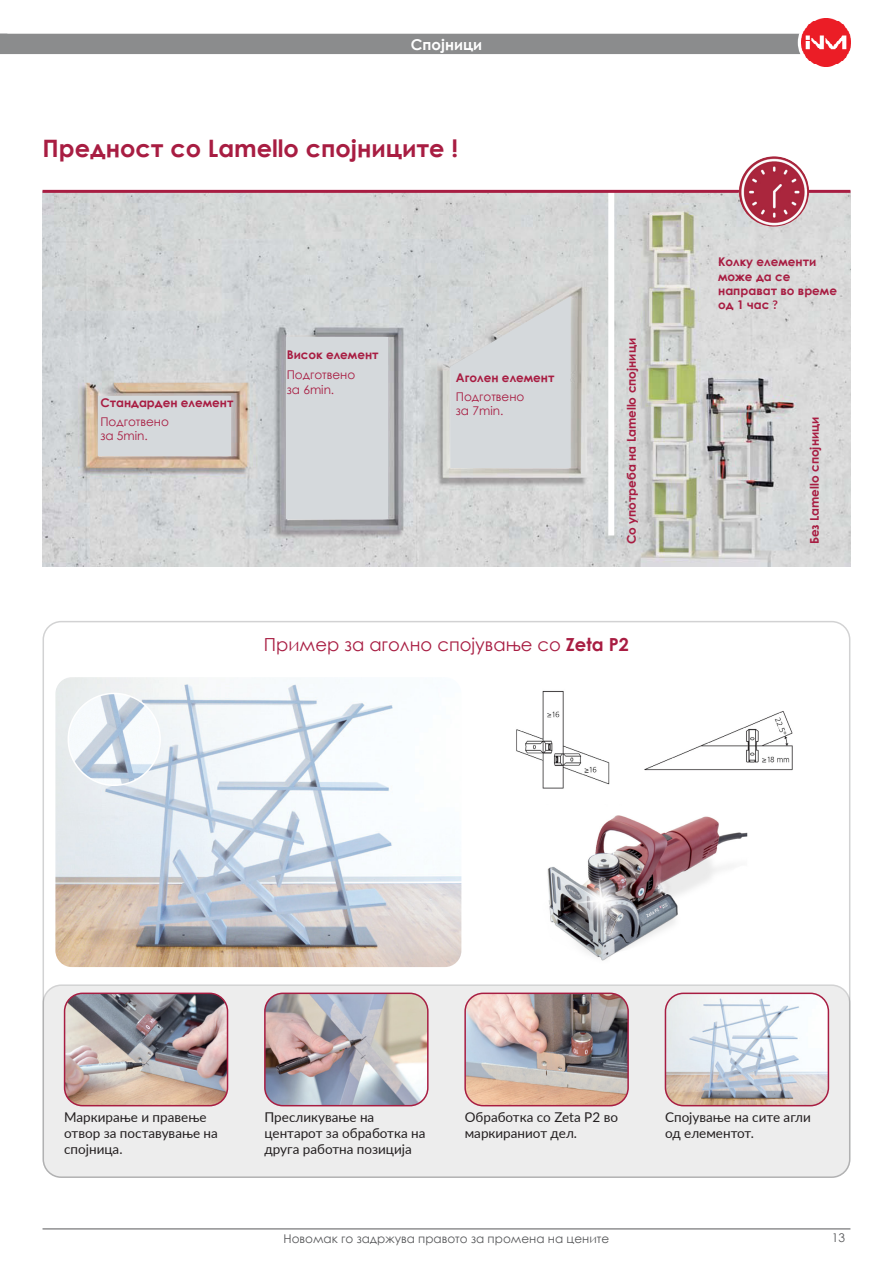
<style>
.page{position:relative;width:893px;height:1263px;background:#fff}
.page>*{position:absolute;margin:0;border:0;box-sizing:border-box;transform-origin:0 0}
.t1{font:700 24px "Century Gothic";color:#a81d42}
.t2{font:18px "Century Gothic";color:#a81d42}
.t3{font:700 15px "Century Gothic";color:#fff}
.t4{font:13.5px/16.2px "Lato";color:#231f20}
.t5{font:700 12px/14.4px "Century Gothic";color:#a81d42}
.t6{font:12px "Century Gothic";color:#a81d42}
.t7{font:12px "Century Gothic";color:#57585a}
.s1{font-weight:700}
.s2{font-family:"Lato"}
</style>
<div class="page">
<hr style="left:43px;top:1228px;width:807px;height:1px;background:#57585a">
<div style="left:0;top:34px;width:800px;height:20px;background:#8b8c8d"></div>
<div style="left:798px;top:14px;width:56px;height:57px;background:#fff;border-radius:50%"></div>
<img style="left:802px;top:18px;width:48px;height:49px">
<div style="left:43px;top:985px;width:807px;height:192px;background:#ededed;border-radius:18px"></div>
<div style="left:43px;top:984px;width:807px;height:194px;border:2px solid #57585a;border-radius:18px"></div>
<img style="left:43px;top:193px;width:807px;height:374px">
<img style="left:65px;top:995px;width:163px;height:111px">
<div style="left:64px;top:992px;width:164px;height:114px;border:2px solid #a81d42;border-radius:18px"></div>
<img style="left:56px;top:678px;width:404px;height:288px">
<div style="left:52px;top:674px;width:412px;height:296px;border:3px solid #fff;border-radius:18px"></div>
<img style="left:265px;top:995px;width:161px;height:111px">
<div style="left:264px;top:992px;width:165px;height:114px;border:2px solid #a81d42;border-radius:18px"></div>
<img style="left:467px;top:995px;width:161px;height:111px">
<div style="left:464px;top:992px;width:165px;height:114px;border:2px solid #a81d42;border-radius:18px"></div>
<img style="left:665px;top:995px;width:163px;height:111px">
<div style="left:665px;top:992px;width:164px;height:114px;border:2px solid #a81d42;border-radius:18px"></div>
<img style="left:547px;top:815px;width:201px;height:146px">
<img style="left:68px;top:693px;width:92px;height:92px;border-radius:46px">
<div style="left:68px;top:693px;width:93px;height:93px;border:2px solid #fff;border-radius:50%"></div>
<div style="left:287px;top:338px;width:101px;height:181px;background:#d5d9dc"></div>
<div style="left:99px;top:396px;width:132px;height:60px;background:#d5d9dc"></div>
<svg style="left:450px;top:296px;width:121px;height:172px;background:#d4d7da"></svg>
<div style="left:608px;top:157px;width:6px;height:378px;background:#fff"></div>
<hr style="left:43px;top:190px;width:807px;height:3px;background:#a81d42">
<img style="left:739px;top:156px;width:70px;height:71px;border-radius:35px">
<img style="left:516px;top:690px;width:94px;height:99px">
<img style="left:644px;top:711px;width:149px;height:60px">
<p class="t3" style="left:411px;top:33px;width:73px">Спојници</p>
<p class="t1" style="left:43px;top:130px;width:417px">Предност со Lamello спојниците !</p>
<p class="t5" style="left:100px;top:395px;width:135px">Стандарден елемент</p>
<p class="t6" style="left:100px;top:413px;width:70px">Подготвено</p>
<p class="t6" style="left:100px;top:427px;width:49px">за 5min.</p>
<p class="t5" style="left:287px;top:347px;width:93px">Висок елемент</p>
<p class="t6" style="left:287px;top:367px;width:70px">Подготвено</p>
<p class="t5" style="left:456px;top:370px;width:100px">Аголен елемент</p>
<p class="t6" style="left:287px;top:381px;width:49px">за 6min.</p>
<p class="t6" style="left:456px;top:388px;width:70px">Подготвено</p>
<p class="t6" style="left:456px;top:403px;width:49px">за 7min.</p>
<p class="t5" style="left:624px;top:544px;width:208px;rotate:-90deg">Со употреба на Lamello спојници</p>
<p class="t2" style="left:264px;top:632px;width:366px">Пример за аголно спојување со <span class="s1">Zeta P2</span></p>
<p class="t5" style="left:718px;top:254px;width:120px">Колку елементи може да се направат во време од 1 час <span class="s2">?</span></p>
<p class="t5" style="left:807px;top:544px;width:129px;rotate:-90deg">Без Lamello спојници</p>
<p class="t4" style="left:64px;top:1108px;width:155px">Маркирање и правење отвор за поставување на спојница.</p>
<p class="t4" style="left:465px;top:1108px;width:155px">Обработка со Zeta P2 во маркираниот дел.</p>
<p class="t4" style="left:665px;top:1108px;width:147px">Спојување на сите агли од елементот.</p>
<p class="t4" style="left:264px;top:1108px;width:163px">Пресликување на центарот за обработка на друга работна позиција</p>
<p class="t7" style="left:284px;top:1230px;width:327px">Новомак го задржува правото за промена на цените</p>
<p class="t7" style="left:832px;top:1229px;width:15px">13</p>
</div>
